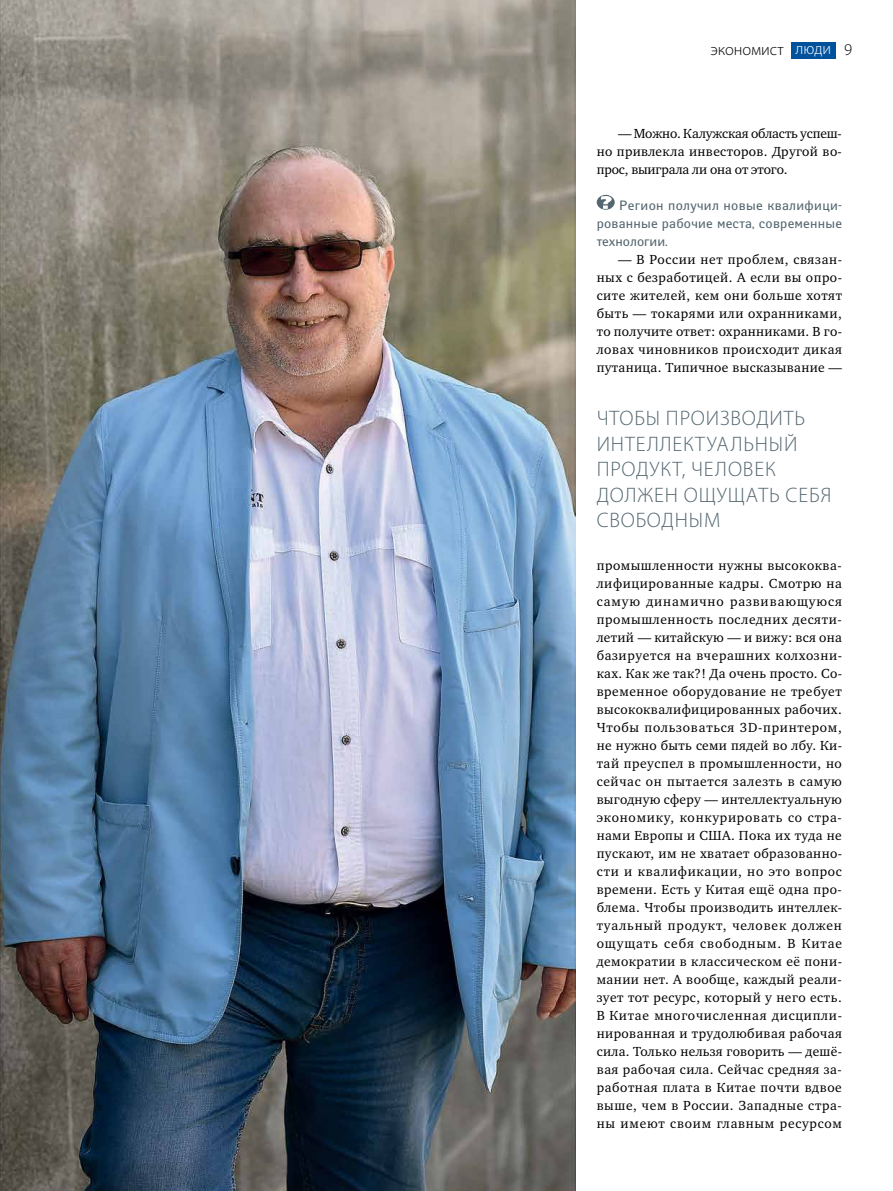
<style>
.page{position:relative;width:893px;height:1191px;background:#fff}
.page>*{position:absolute;margin:0;border:0;box-sizing:border-box;transform-origin:0 0}
.t1{font:300 21px/25.5px "Myriad Pro";letter-spacing:.04em;color:#546670}
.t2{font:300 16.5px "Myriad Pro";color:#000}
.t3{font:300 16.5px "Myriad Pro";color:#fff}
.t4{font:13.5px/18px "Charter ITC";letter-spacing:.025em;color:#000;text-align:justify}
.t5{font:13.5px/18px "Yanus";letter-spacing:.015em;color:#546670;text-align:justify}
.s1{color:#000}
</style>
<div class="page">
<img style="left:0;top:0;width:575px;height:1191px">
<div style="left:791px;top:42px;width:44px;height:17px;background:#00529c"></div>
<svg style="left:597px;top:195px;width:18px;height:15px"></svg>
<p class="t2" style="left:710px;top:40px;width:75px">экономист</p>
<p class="t3" style="left:795px;top:39px;width:58px">люди <span class="s1">9</span></p>
<p class="t4" style="left:597px;top:124px;width:247px;text-indent:21px">— Можно. Калужская область успеш&shy;но привлекла инвесторов. Другой во&shy;прос, выиграла ли она от этого.</p>
<p class="t5" style="left:597px;top:196px;width:247px;text-indent:22px">Регион получил новые квалифици&shy;рованные рабочие места, современные технологии.</p>
<p class="t4" style="left:597px;top:250px;width:247px;text-indent:21px">— В России нет проблем, связан&shy;ных с безработицей. А если вы опро&shy;сите жителей, кем они больше хотят быть — токарями или охранниками, то получите ответ: охранниками. В го&shy;ловах чиновников происходит дикая путаница. Типичное высказывание —</p>
<h1 class="t1" style="left:597px;top:405px;width:236px">ЧТОБЫ ПРОИЗВОДИТЬ<br>ИНТЕЛЛЕКТУАЛЬНЫЙ<br>ПРОДУКТ, ЧЕЛОВЕК<br>ДОЛЖЕН ОЩУЩАТЬ СЕБЯ<br>СВОБОДНЫМ</h1>
<p class="t4" style="left:597px;top:556px;width:247px">промышленности нужны высококва&shy;лифицированные кадры. Смотрю на самую динамично развивающуюся промышленность последних десяти&shy;летий — китайскую — и вижу: вся она базируется на вчерашних колхозни&shy;ках. Как же так?! Да очень просто. Со&shy;временное оборудование не требует высококвалифицированных рабочих.<br>Чтобы пользоваться 3D-принтером, не нужно быть семи пядей во лбу. Ки&shy;тай преуспел в промышленности, но сейчас он пытается залезть в самую выгодную сферу — интеллектуальную экономику, конкурировать со стра&shy;нами Европы и США. Пока их туда не пускают, им не хватает образованно&shy;сти и квалификации, но это вопрос времени. Есть у Китая ещё одна про&shy;блема. Чтобы производить интеллек&shy;туальный продукт, человек должен ощущать себя свободным. В Китае демократии в классическом её пони&shy;мании нет. А вообще, каждый реали&shy;зует тот ресурс, который у него есть.<br>В Китае многочисленная дисципли&shy;нированная и трудолюбивая рабочая сила. Только нельзя говорить — дешё&shy;вая рабочая сила. Сейчас средняя за&shy;работная плата в Китае почти вдвое выше, чем в России. Западные стра&shy;ны имеют своим главным ресурсом</p>
</div>
